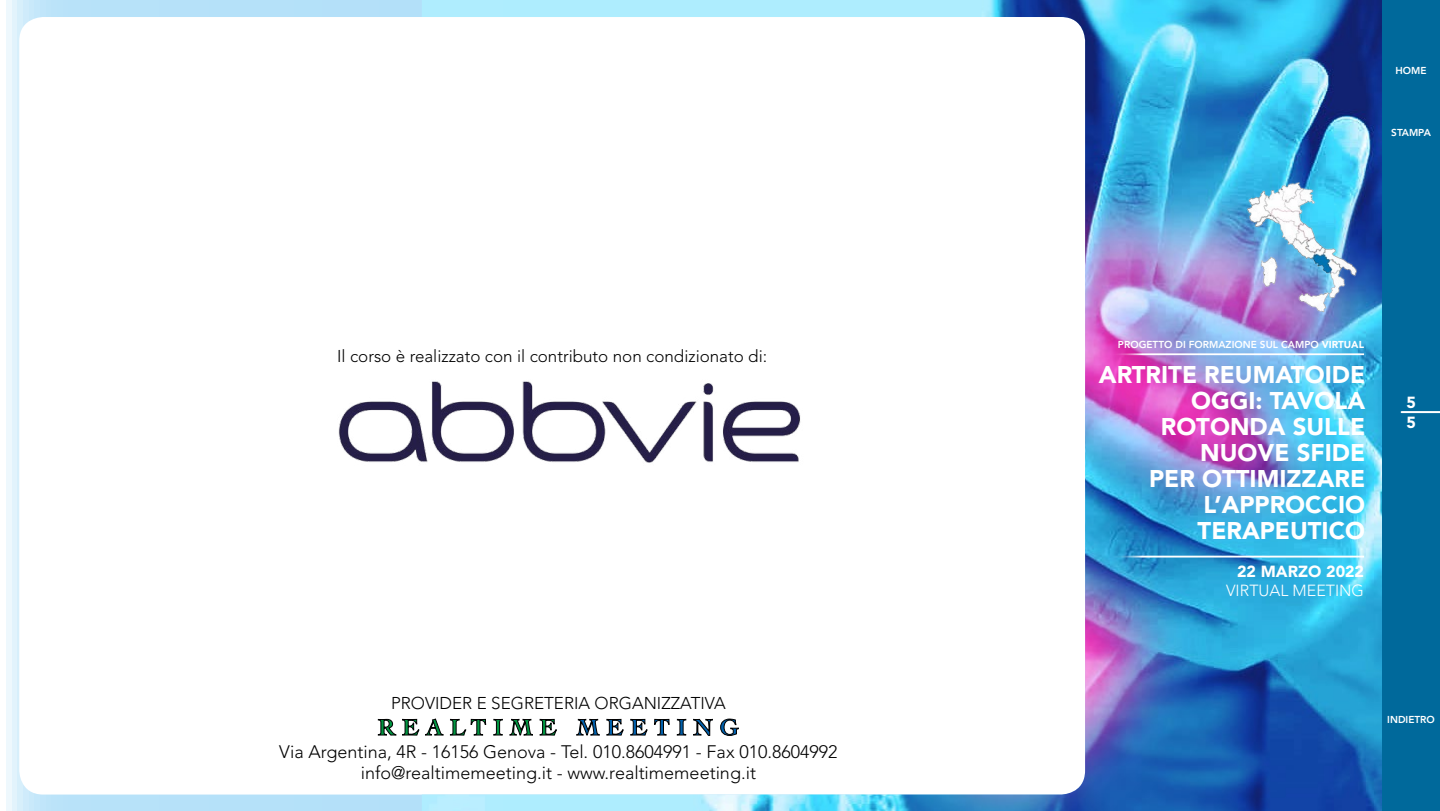
<style>
.page{position:relative;width:1440px;height:811px;background:#fff}
.page>*{position:absolute;margin:0;border:0;box-sizing:border-box;transform-origin:0 0}
.t1{font:900 24px/26px "Avenir LT Std";color:#fff;text-align:right}
.t2{font:300 18px/21.6px "Avenir LT Std";color:#000;text-align:center}
.t3{font:300 17px "Avenir LT Std";color:#000}
.t4{font:300 16px "Avenir LT Std";color:#fff}
.t5{font:900 16px/20.2px "Avenir LT Std";color:#fff}
.t6{font:800 10px "Avenir LT Std";color:#fff}
.s1{font-weight:900}
</style>
<div class="page">
<svg style="left:6px;top:0;width:416px;height:811px"></svg>
<img style="left:422px;top:0;width:960px;height:811px">
<div style="left:1382px;top:0;width:58px;height:811px;background:#00699b"></div>
<hr style="left:1402px;top:411px;width:38px;height:2px;background:#fff">
<img style="left:1234px;top:178px;width:127px;height:139px">
<hr style="left:1110px;top:353px;width:254px;height:2px;background:#fff">
<hr style="left:1110px;top:555px;width:254px;height:2px;background:#fff">
<svg style="left:378px;top:718px;width:66px;height:18px"></svg>
<svg style="left:450px;top:718px;width:37px;height:18px"></svg>
<svg style="left:493px;top:718px;width:10px;height:18px"></svg>
<svg style="left:509px;top:718px;width:24px;height:18px"></svg>
<svg style="left:539px;top:718px;width:19px;height:18px"></svg>
<svg style="left:576px;top:718px;width:24px;height:18px"></svg>
<svg style="left:606px;top:718px;width:18px;height:18px"></svg>
<svg style="left:630px;top:718px;width:18px;height:18px"></svg>
<svg style="left:654px;top:718px;width:16px;height:18px"></svg>
<svg style="left:676px;top:718px;width:11px;height:18px"></svg>
<svg style="left:693px;top:718px;width:20px;height:18px"></svg>
<svg style="left:720px;top:718px;width:19px;height:18px"></svg>
<img style="left:331px;top:373px;width:476px;height:97px">
<p class="t3" style="left:337px;top:346px;width:432px">Il corso è realizzato con il contributo non condizionato di:</p>
<p class="t3" style="left:391px;top:693px;width:336px">PROVIDER E SEGRETERIA ORGANIZZATIVA</p>
<p class="t2" style="left:279px;top:740px;width:560px">Via Argentina, 4R - 16156 Genova - Tel. 010.8604991 - Fax 010.8604992 info@realtimemeeting.it - www.realtimemeeting.it</p>
<p class="t6" style="left:1396px;top:65px;width:33px">HOME</p>
<p class="t6" style="left:1391px;top:126px;width:41px">STAMPA</p>
<p class="t6" style="left:1118px;top:339px;width:248px">PROGETTO DI FORMAZIONE SUL CAMPO <span class="s1">VIRTUAL</span></p>
<h1 class="t1" style="left:1099px;top:361px;width:268px">ARTRITE REUMATOIDE<br>OGGI: TAVOLA<br>ROTONDA SULLE<br>NUOVE SFIDE<br>PER OTTIMIZZARE<br>L’APPROCCIO<br>TERAPEUTICO</h1>
<p class="t5" style="left:1237px;top:561px;width:129px">22 MARZO 2022</p>
<p class="t4" style="left:1226px;top:581px;width:139px">VIRTUAL MEETING</p>
<p class="t5" style="left:1406px;top:392px;width:11px">5<br>5</p>
<p class="t6" style="left:1387px;top:713px;width:49px">INDIETRO</p>
</div>
